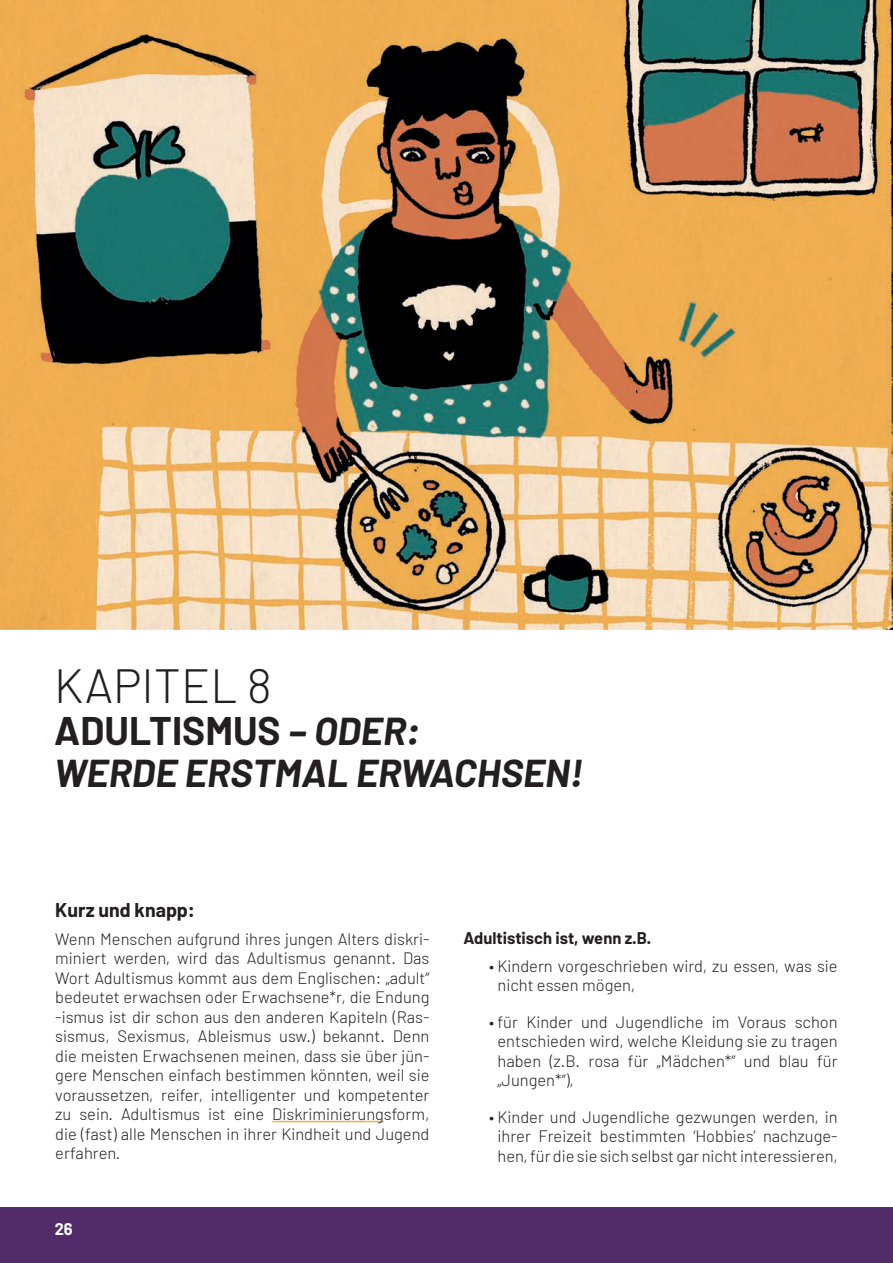
<style>
.page{position:relative;width:893px;height:1263px;background:#fff}
.page>*{position:absolute;margin:0;border:0;box-sizing:border-box;transform-origin:0 0}
.HEADLINE{font:300 48px "Barlow";color:#231f20}
.Subhead{font:italic 700 39px/42px "Barlow";color:#231f20}
.Zwischenüberschrift{font:700 19.5px "Barlow";color:#231f20}
.Punkte{font:300 16.5px/19.5px "Barlow";color:#231f20;text-align:justify}
.t1{font:700 16.5px "Barlow";color:#231f20}
.t2{font:700 16.5px "Barlow";color:#fff}
.s1{font-style:normal}
</style>
<div class="page">
<hr style="left:272px;top:1121px;width:112px;height:1px;background:#eeb048">
<img style="left:0;top:0;width:893px;height:629px">
<div style="left:0;top:1208px;width:893px;height:55px;background:#512c69"></div>
<p class="HEADLINE" style="left:54px;top:656px;width:219px">KAPITEL 8</p>
<p class="Subhead" style="left:54px;top:710px;width:530px"><span class="s1">ADULTISMUS</span> – ODER:<br>WERDE ERSTMAL ERWACHSEN!</p>
<p class="Zwischenüberschrift" style="left:55px;top:898px;width:141px">Kurz und knapp:</p>
<p class="Punkte" style="left:55px;top:929px;width:376px">Wenn Menschen aufgrund ihres jungen Alters diskri&shy;miniert werden, wird das Adultismus genannt. Das Wort Adultismus kommt aus dem Englischen: „adult“ bedeutet erwachsen oder Erwachsene*r, die Endung -ismus ist dir schon aus den anderen Kapiteln (Ras&shy;sismus, Sexismus, Ableismus usw.) bekannt. Denn die meisten Erwachsenen meinen, dass sie über jün&shy;gere Menschen einfach bestimmen könnten, weil sie voraussetzen, reifer, intelligenter und kompetenter zu sein. Adultismus ist eine Diskriminierungsform, die (fast) alle Menschen in ihrer Kindheit und Jugend erfahren.</p>
<p class="t1" style="left:463px;top:927px;width:189px">Adultistisch ist, wenn z.B.</p>
<p class="Punkte" style="left:497px;top:955px;width:342px;text-indent:-8px">• Kindern vorgeschrieben wird, zu essen, was sie nicht essen mögen,</p>
<p class="Punkte" style="left:497px;top:1011px;width:342px;text-indent:-8px">• für Kinder und Jugendliche im Voraus schon entschieden wird, welche Kleidung sie zu tragen haben (z.B. rosa für „Mädchen*“ und blau für „Jungen*“),</p>
<p class="Punkte" style="left:489px;top:1106px;width:350px;text-align:center">• Kinder und Jugendliche gezwungen werden, in ihrer Freizeit bestimmten ‘Hobbies’ nachzuge&shy;hen, für die sie sich selbst gar nicht interessieren,</p>
<p class="t2" style="left:55px;top:1219px;width:20px">26</p>
</div>
